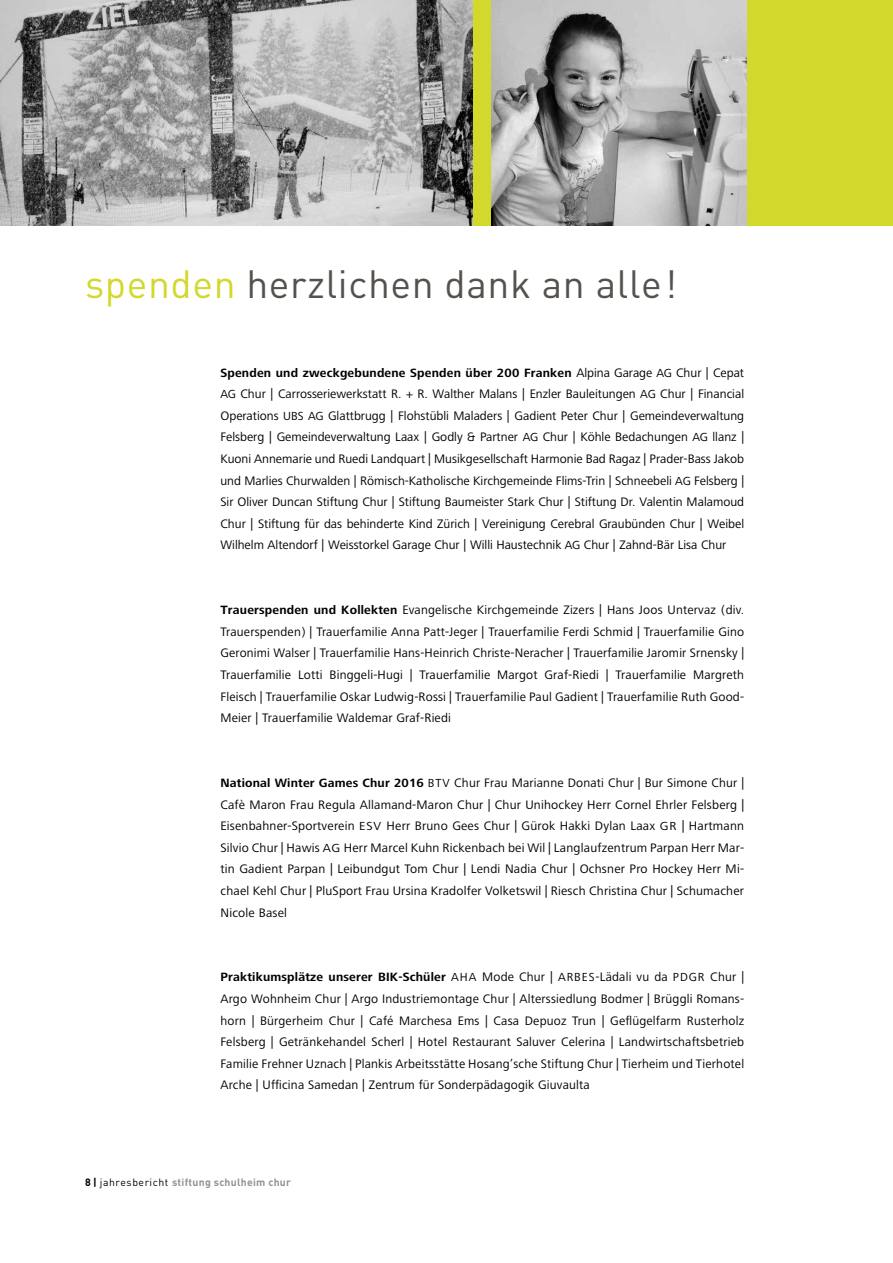
<style>
.page{position:relative;width:893px;height:1263px;background:#fff}
.page>*{position:absolute;margin:0;border:0;box-sizing:border-box;transform-origin:0 0}
.t1{font:39px "DINOT";letter-spacing:.015em;color:#55524e}
.t2{font:12.75px/21.6px "Frutiger Next LT";letter-spacing:.015em;color:#000;text-align:justify}
.t3{font:700 12.45px "Frutiger Next LT";letter-spacing:.015em;color:#000}
.t4{font:700 10.5px "DINOT";letter-spacing:.025em;color:#949290}
.s1{color:#d3d82c}
.s2{font-weight:400;font-size:12.75px}
.s3{font-weight:400;font-size:12.15px}
.s4{font-size:12.15px}
.s5{font-weight:700;font-size:12.45px}
.s6{color:#000}
.s7{font-weight:400;color:#000}
</style>
<div class="page">
<div style="left:0;top:0;width:893px;height:225px;background:#d3d82c"></div>
<img style="left:491px;top:0;width:255px;height:225px">
<img style="left:0;top:0;width:472px;height:225px">
<h1 class="t1" style="left:85px;top:257px;width:594px"><span class="s1">spenden</span> herzlichen dank an alle!</h1>
<p class="t3" style="left:220px;top:365px;width:525px">Spenden und zweckgebundene Spenden über 200 Franken <span class="s2">Alpina Garage</span> <span class="s3">AG</span> <span class="s2">Chur | Cepat</span></p>
<p class="t2" style="left:220px;top:383px;width:525px"><span class="s4">AG</span> Chur | Carrosseriewerkstatt R. + R. Walther Malans | Enzler Bauleitungen <span class="s4">AG</span> Chur | Financial Operations <span class="s4">UBS AG</span> Glattbrugg | Flohstübli Maladers | Gadient Peter Chur | Gemeindeverwaltung Felsberg | Gemeindeverwaltung Laax | Godly &amp; Partner <span class="s4">AG</span> Chur | Köhle Bedachungen <span class="s4">AG</span> llanz | Kuoni Annemarie und Ruedi Landquart | Musikgesellschaft Harmonie Bad Ragaz | Prader-Bass Jakob und Marlies Churwalden | Römisch-Katholische Kirchgemeinde Flims-Trin | Schneebeli <span class="s4">AG</span> Felsberg | Sir Oliver Duncan Stiftung Chur | Stiftung Baumeister Stark Chur | Stiftung Dr. Valentin Malamoud Chur | Stiftung für das behinderte Kind Zürich | Vereinigung Cerebral Graubünden Chur | Weibel Wilhelm Altendorf | Weisstorkel Garage Chur | Willi Haustechnik <span class="s4">AG</span> Chur | Zahnd-Bär Lisa Chur</p>
<p class="t2" style="left:220px;top:599px;width:525px"><span class="s5">Trauerspenden und Kollekten</span> Evangelische Kirchgemeinde Zizers | Hans Joos Untervaz (div.<br>Trauerspenden) | Trauerfamilie Anna Patt-Jeger | Trauerfamilie Ferdi Schmid | Trauerfamilie Gino Geronimi Walser | Trauerfamilie Hans-Heinrich Christe-Neracher | Trauerfamilie Jaromir Srnensky | Trauerfamilie Lotti Binggeli-Hugi | Trauerfamilie Margot Graf-Riedi | Trauerfamilie Margreth Fleisch | Trauerfamilie Oskar Ludwig-Rossi | Trauerfamilie Paul Gadient | Trauerfamilie Ruth Good-Meier | Trauerfamilie Waldemar Graf-Riedi</p>
<p class="t2" style="left:220px;top:772px;width:525px"><span class="s5">National Winter Games Chur 2016</span> <span class="s4">BTV</span> Chur Frau Marianne Donati Chur | Bur Simone Chur | Cafè Maron Frau Regula Allamand-Maron Chur | Chur Unihockey Herr Cornel Ehrler Felsberg | Eisenbahner-Sportverein <span class="s4">ESV</span> Herr Bruno Gees Chur | Gürok Hakki Dylan Laax <span class="s4">GR</span> | Hartmann Silvio Chur | Hawis <span class="s4">AG</span> Herr Marcel Kuhn Rickenbach bei Wil | Langlaufzentrum Parpan Herr Mar&shy;tin Gadient Parpan | Leibundgut Tom Chur | Lendi Nadia Chur | Ochsner Pro Hockey Herr Mi&shy;chael Kehl Chur | PluSport Frau Ursina Kradolfer Volketswil | Riesch Christina Chur | Schumacher Nicole Basel</p>
<p class="t3" style="left:220px;top:970px;width:525px">Praktikumsplätze unserer BIK-Schüler <span class="s3">AHA</span> <span class="s2">Mode Chur |</span> <span class="s3">ARBES</span><span class="s2">-Lädali vu da</span> <span class="s3">PDGR</span> <span class="s2">Chur |</span></p>
<p class="t2" style="left:220px;top:988px;width:525px">Argo Wohnheim Chur | Argo Industriemontage Chur | Alterssiedlung Bodmer | Brüggli Romans&shy;horn | Bürgerheim Chur | Café Marchesa Ems | Casa Depuoz Trun | Geflügelfarm Rusterholz Felsberg | Getränkehandel Scherl | Hotel Restaurant Saluver Celerina | Landwirtschaftsbetrieb Familie Frehner Uznach | Plankis Arbeitsstätte Hosang’sche Stiftung Chur | Tierheim und Tierhotel Arche | Ufficina Samedan | Zentrum für Sonderpädagogik Giuvaulta</p>
<p class="t4" style="left:85px;top:1175px;width:207px"><span class="s6">8 |</span> <span class="s7">jahresbericht</span> stiftung schulheim chur</p>
</div>
